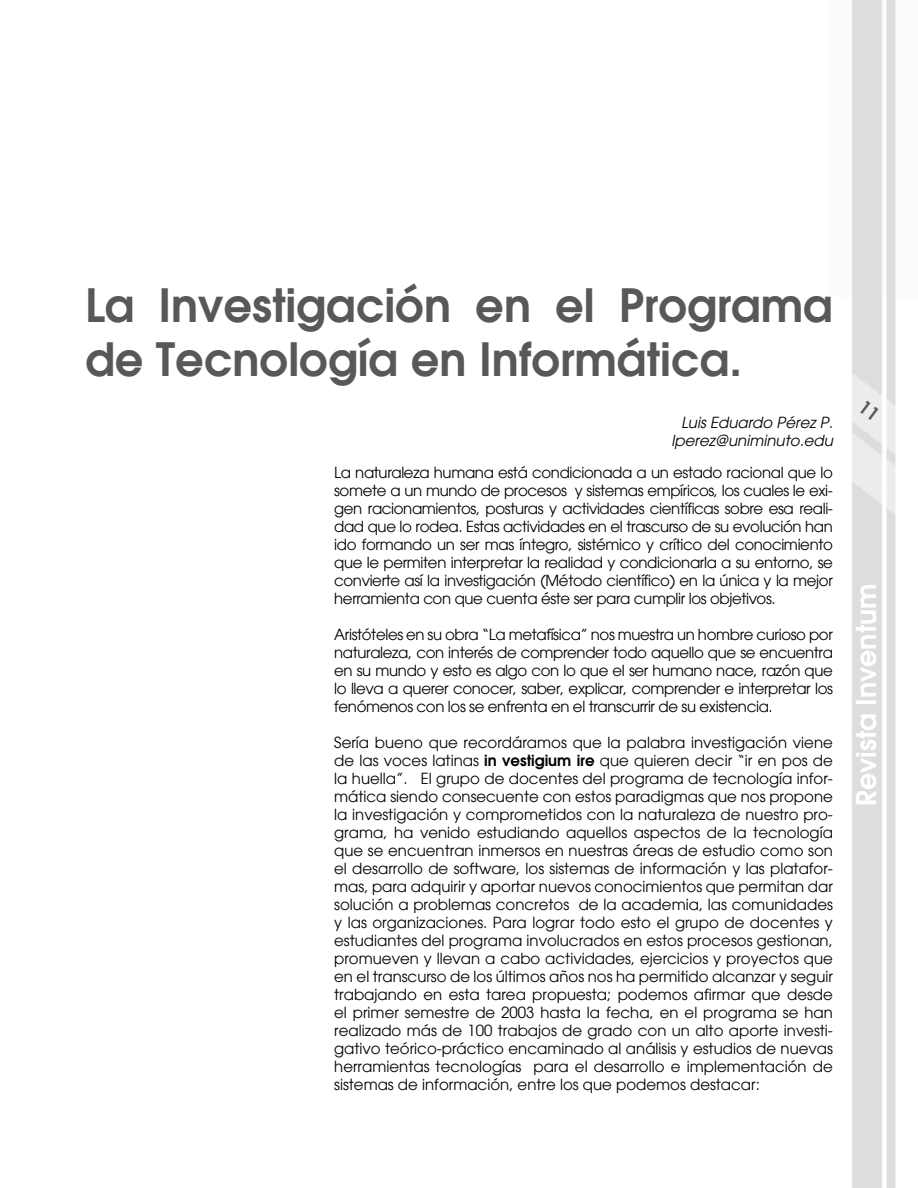
<style>
.page{position:relative;width:918px;height:1188px;background:#fff}
.page>*{position:absolute;margin:0;border:0;box-sizing:border-box;transform-origin:0 0}
.t1{font:600 45px/54px "Avant Garde";color:#58585a}
.t2{font:600 27px "Avant Garde";color:#fff}
.t3{font:15px/18px "Avant Garde";letter-spacing:-.025em;color:#000;text-align:justify}
.t4{font:italic 15px/18px "Avant Garde";color:#000;text-align:right}
.s1{font-weight:600}
</style>
<div class="page">
<img style="left:852px;top:0;width:44px;height:1188px">
<svg style="left:859px;top:400px;width:20px;height:19px"></svg>
<h1 class="t1" style="left:85px;top:277px;width:749px">La Investigación en el Programa de Tecnología en Informática.</h1>
<p class="t4" style="left:672px;top:414px;width:163px">Luis Eduardo Pérez P. lperez@uniminuto.edu</p>
<p class="t3" style="left:334px;top:464px;width:500px">La naturaleza humana está condicionada a un estado racional que lo somete a un mundo de procesos y sistemas empíricos, los cuales le exi&shy;gen racionamientos, posturas y actividades científicas sobre esa reali&shy;dad que lo rodea. Estas actividades en el trascurso de su evolución han ido formando un ser mas íntegro, sistémico y crítico del conocimiento que le permiten interpretar la realidad y condicionarla a su entorno, se convierte así la investigación (Método científico) en la única y la mejor herramienta con que cuenta éste ser para cumplir los objetivos.</p>
<p class="t3" style="left:334px;top:626px;width:500px">Aristóteles en su obra “La metafísica” nos muestra un hombre curioso por naturaleza, con interés de comprender todo aquello que se encuentra en su mundo y esto es algo con lo que el ser humano nace, razón que lo lleva a querer conocer, saber, explicar, comprender e interpretar los fenómenos con los se enfrenta en el transcurrir de su existencia.</p>
<p class="t3" style="left:334px;top:734px;width:500px">Sería bueno que recordáramos que la palabra investigación viene de las voces latinas <span class="s1">in vestigium ire</span> que quieren decir “ir en pos de la huella”. El grupo de docentes del programa de tecnología infor&shy;mática siendo consecuente con estos paradigmas que nos propone la investigación y comprometidos con la naturaleza de nuestro pro&shy;grama, ha venido estudiando aquellos aspectos de la tecnología que se encuentran inmersos en nuestras áreas de estudio como son el desarrollo de software, los sistemas de información y las platafor&shy;mas, para adquirir y aportar nuevos conocimientos que permitan dar solución a problemas concretos de la academia, las comunidades y las organizaciones. Para lograr todo esto el grupo de docentes y estudiantes del programa involucrados en estos procesos gestionan, promueven y llevan a cabo actividades, ejercicios y proyectos que en el transcurso de los últimos años nos ha permitido alcanzar y seguir trabajando en esta tarea propuesta; podemos afirmar que desde el primer semestre de 2003 hasta la fecha, en el programa se han realizado más de 100 trabajos de grado con un alto aporte investi&shy;gativo teórico-práctico encaminado al análisis y estudios de nuevas herramientas tecnologías para el desarrollo e implementación de sistemas de información, entre los que podemos destacar:</p>
<h2 class="t2" style="left:849px;top:806px;width:223px;rotate:-90deg">Revista Inventum</h2>
</div>
